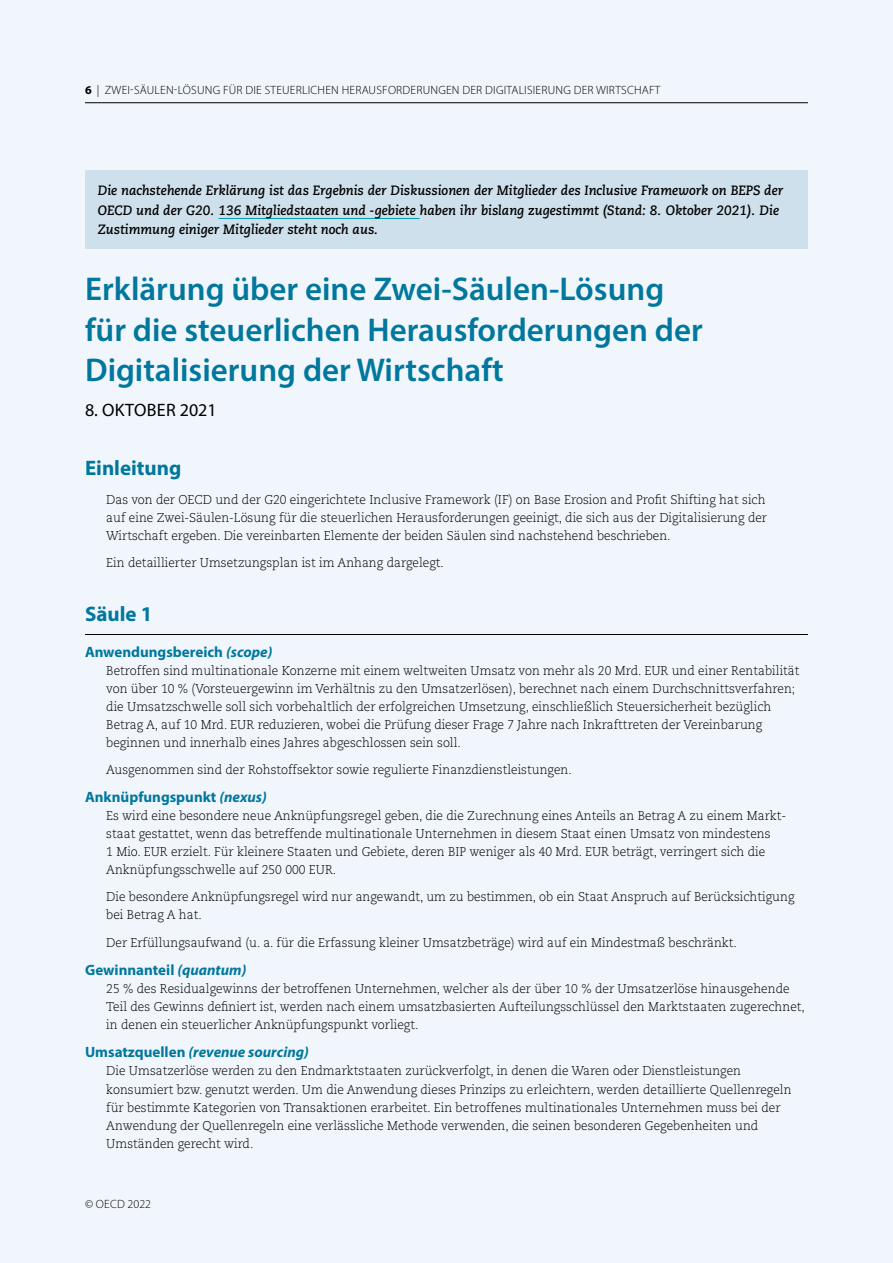
<style>
.page{position:relative;width:893px;height:1263px;background:#f1f6fc}
.page>*{position:absolute;margin:0;border:0;box-sizing:border-box;transform-origin:0 0}
.t1{font:600 33px/40.5px "Myriad Pro";color:#00779d}
.t2{font:700 21px "Myriad Pro";color:#00779d}
.t3{font:18px "Myriad Pro";letter-spacing:.02em;color:#000}
.t4{font:700 15px "Myriad Pro";color:#00779d}
.t5{font:italic 700 15px "Myriad Pro";color:#00779d}
.t6{font:italic 700 13.5px/19.5px "Caecilia LT Pro 76";color:#000;scale:.96 1}
.t7{font:300 12.75px/18px "Caecilia LT Pro 45";color:#000;scale:.95 1}
.t8{font:300 12px "Myriad Pro";letter-spacing:.02em;color:#000}
.s1{font-weight:700}
.s2{font-style:italic}
.s3{font-style:normal}
</style>
<div class="page">
<hr style="left:85px;top:102px;width:723px;height:1px;background:#000">
<hr style="left:85px;top:634px;width:723px;height:1px;background:#000">
<div style="left:85px;top:170px;width:723px;height:79px;background:#cee0eb"></div>
<hr style="left:218px;top:218px;width:202px;height:1px;background:#009cb4">
<p class="t8" style="left:85px;top:83px;width:577px"><span class="s1">6</span> | ZWEI-SÄULEN-LÖSUNG FÜR DIE STEUERLICHEN HERAUSFORDERUNGEN DER DIGITALISIERUNG DER WIRTSCHAFT</p>
<p class="t6" style="left:98px;top:181px;width:715px">Die nachstehende Erklärung ist das Ergebnis der Diskussionen der Mitglieder des Inclusive Framework on BEPS der<br>OECD und der G20. 136 Mitgliedstaaten und -gebiete haben ihr bislang zugestimmt (Stand: 8. Oktober 2021). Die<br>Zustimmung einiger Mitglieder steht noch aus.</p>
<h1 class="t1" style="left:85px;top:268px;width:619px">Erklärung über eine Zwei-Säulen-Lösung für die steuerlichen Herausforderungen der<br>Digitalisierung der Wirtschaft</h1>
<h3 class="t3" style="left:85px;top:399px;width:133px">8. OKTOBER 2021</h3>
<h2 class="t2" style="left:85px;top:454px;width:98px">Einleitung</h2>
<p class="t7" style="left:106px;top:490px;width:697px;text-align:justify">Das von der OECD und der G20 eingerichtete Inclusive Framework (IF) on Base Erosion and Profit Shifting hat sich auf eine Zwei-Säulen-Lösung für die steuerlichen Herausforderungen geeinigt, die sich aus der Digitalisierung der Wirtschaft ergeben. Die vereinbarten Elemente der beiden Säulen sind nachstehend beschrieben.</p>
<p class="t7" style="left:106px;top:553px;width:357px">Ein detaillierter Umsetzungsplan ist im Anhang dargelegt.</p>
<h2 class="t2" style="left:85px;top:600px;width:69px">Säule 1</h2>
<p class="t4" style="left:85px;top:642px;width:189px">Anwendungsbereich <span class="s2">(scope)</span></p>
<p class="t7" style="left:106px;top:661px;width:731px">Betroffen sind multinationale Konzerne mit einem weltweiten Umsatz von mehr als 20 Mrd. EUR und einer Rentabilität von über 10 % (Vorsteuergewinn im Verhältnis zu den Umsatzerlösen), berechnet nach einem Durchschnittsverfahren; die Umsatzschwelle soll sich vorbehaltlich der erfolgreichen Umsetzung, einschließlich Steuersicherheit bezüglich Betrag A, auf 10 Mrd. EUR reduzieren, wobei die Prüfung dieser Frage 7 Jahre nach Inkrafttreten der Vereinbarung beginnen und innerhalb eines Jahres abgeschlossen sein soll.</p>
<p class="t7" style="left:106px;top:760px;width:491px">Ausgenommen sind der Rohstoffsektor sowie regulierte Finanzdienstleistungen.</p>
<p class="t4" style="left:85px;top:788px;width:183px">Anknüpfungspunkt <span class="s2">(nexus)</span></p>
<p class="t7" style="left:106px;top:807px;width:717px">Es wird eine besondere neue Anknüpfungsregel geben, die die Zurechnung eines Anteils an Betrag A zu einem Markt&shy;staat gestattet, wenn das betreffende multinationale Unternehmen in diesem Staat einen Umsatz von mindestens<br>1 Mio. EUR erzielt. Für kleinere Staaten und Gebiete, deren BIP weniger als 40 Mrd. EUR beträgt, verringert sich die Anknüpfungsschwelle auf 250 000 EUR.</p>
<p class="t7" style="left:106px;top:888px;width:726px">Die besondere Anknüpfungsregel wird nur angewandt, um zu bestimmen, ob ein Staat Anspruch auf Berücksichtigung bei Betrag A hat.</p>
<p class="t7" style="left:106px;top:933px;width:665px">Der Erfüllungsaufwand (u. a. für die Erfassung kleiner Umsatzbeträge) wird auf ein Mindestmaß beschränkt.</p>
<p class="t4" style="left:85px;top:960px;width:163px">Gewinnanteil <span class="s2">(quantum)</span></p>
<p class="t7" style="left:106px;top:979px;width:737px">25 % des Residualgewinns der betroffenen Unternehmen, welcher als der über 10 % der Umsatzerlöse hinausgehende<br>Teil des Gewinns definiert ist, werden nach einem umsatzbasierten Aufteilungsschlüssel den Marktstaaten zugerechnet, in denen ein steuerlicher Anknüpfungspunkt vorliegt.</p>
<p class="t5" style="left:85px;top:1043px;width:225px"><span class="s3">Umsatzquellen</span> (revenue sourcing)</p>
<p class="t7" style="left:106px;top:1062px;width:723px">Die Umsatzerlöse werden zu den Endmarktstaaten zurückverfolgt, in denen die Waren oder Dienstleistungen konsumiert bzw. genutzt werden. Um die Anwendung dieses Prinzips zu erleichtern, werden detaillierte Quellenregeln für bestimmte Kategorien von Transaktionen erarbeitet. Ein betroffenes multinationales Unternehmen muss bei der Anwendung der Quellenregeln eine verlässliche Methode verwenden, die seinen besonderen Gegebenheiten und Umständen gerecht wird.</p>
<p class="t8" style="left:85px;top:1197px;width:68px">© OECD 2022</p>
</div>
